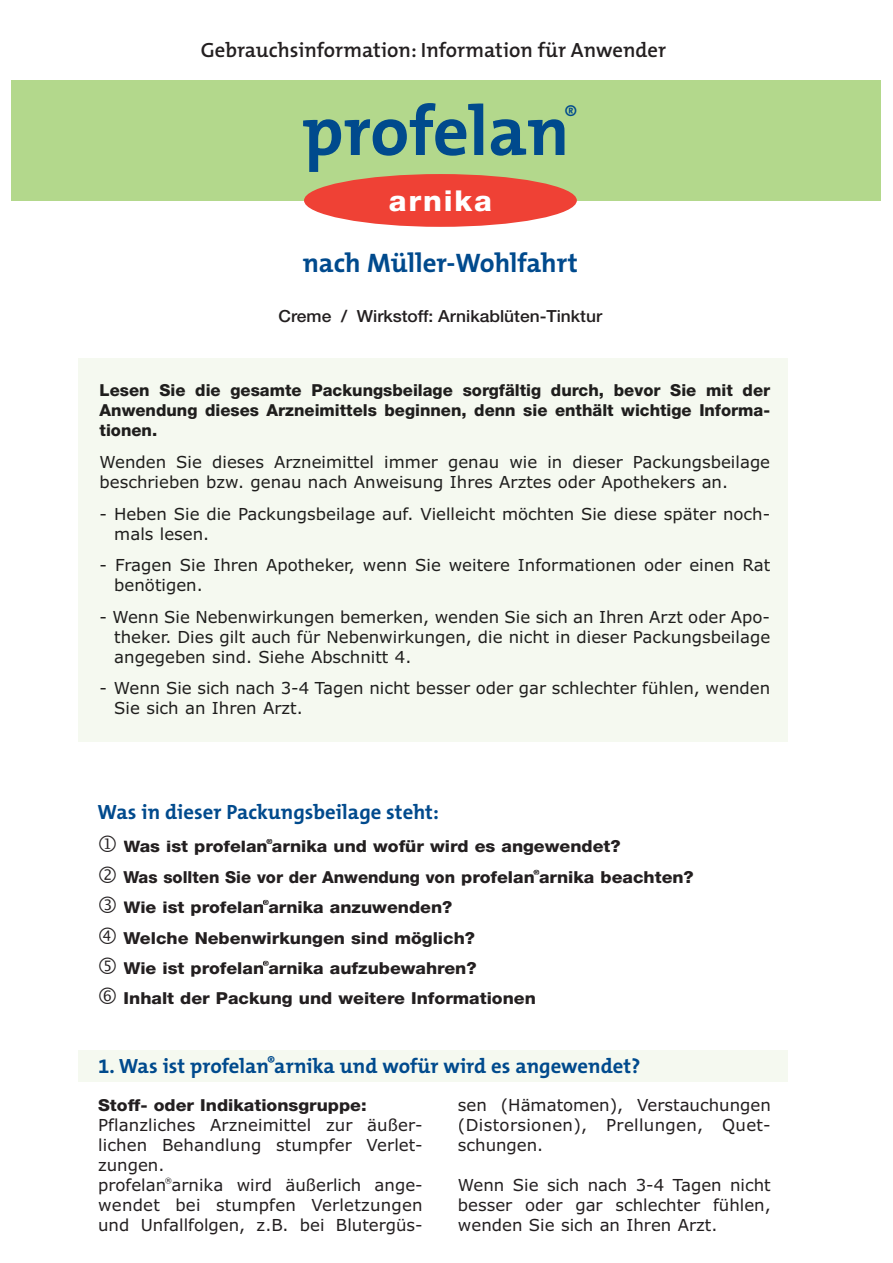
<style>
.page{position:relative;width:893px;height:1263px;background:#fff}
.page>*{position:absolute;margin:0;border:0;box-sizing:border-box;transform-origin:0 0}
.t1{font:700 70.35px "The Mix B7";color:#004a8d}
.t2{font:800 28.8px "Helvetica Neue";letter-spacing:.06em;color:#fff;scale:1.04 1}
.t3{font:700 26.85px "The Mix B7";color:#004a8d}
.t4{font:25.2px "The Mix B5 Plain";color:#004a8d}
.t5{font:700 20.7px "The Mix B7";color:#004a8d}
.t6{font:600 20.7px "The Mix B6";color:#231f20}
.t7{font:500 16.65px "Helvetica Neue";color:#231f20;scale:1.04 1}
.t8{font:16.5px/20px "Verdana";color:#1f1e1d}
.t9{font:16.5px/20px "Verdana";color:#231f20}
.t10{font:800 16.5px/30.3px "Helvetica Neue";color:#231f20;scale:1.07 1}
.t11{font:800 16.5px/20px "Helvetica Neue";color:#1f1e1d;text-align:justify}
.t12{font:800 16.5px "Helvetica Neue";color:#231f20}
.t13{font:800 7.2px "Helvetica Neue";color:#231f20;scale:1.07 1}
.t14{font:7.2px "Verdana";color:#231f20}
</style>
<div class="page">
<div style="left:78px;top:358px;width:710px;height:384px;background:#f5f9f0"></div>
<div style="left:12px;top:80px;width:869px;height:120px;background:#b3d88c"></div>
<div style="left:304px;top:174px;width:273px;height:53px;background:#ef4135;border-radius:50%"></div>
<div style="left:78px;top:1050px;width:710px;height:32px;background:#f5f9f0"></div>
<p class="t6" style="left:201px;top:37px;width:467px">Gebrauchsinformation: Information für Anwender</p>
<h1 class="t1" style="left:302px;top:104px;width:269px">profelan</h1>
<h3 class="t4" style="left:564px;top:102px;width:16px">®</h3>
<h2 class="t2" style="left:389px;top:190px;width:100px">arnika</h2>
<h3 class="t3" style="left:303px;top:252px;width:277px">nach Müller-Wohlfahrt</h3>
<p class="t7" style="left:278px;top:310px;width:313px">Creme / Wirkstoff: Arnikablüten-Tinktur</p>
<p class="t11" style="left:100px;top:382px;width:672px">Lesen Sie die gesamte Packungsbeilage sorgfältig durch, bevor Sie mit der Anwendung dieses Arzneimittels beginnen, denn sie enthält wichtige Informa&shy;tionen.</p>
<p class="t8" style="left:100px;top:453px;width:672px">Wenden Sie dieses Arzneimittel immer genau wie in dieser Packungsbeilage beschrieben bzw. genau nach Anweisung Ihres Arztes oder Apothekers an.</p>
<p class="t8" style="left:114px;top:505px;width:657px;text-indent:-15px">- Heben Sie die Packungsbeilage auf. Vielleicht möchten Sie diese später noch&shy;mals lesen.</p>
<p class="t8" style="left:114px;top:557px;width:657px;text-indent:-15px">- Fragen Sie Ihren Apotheker, wenn Sie weitere Informationen oder einen Rat benötigen.</p>
<p class="t8" style="left:114px;top:608px;width:657px;text-align:justify;text-indent:-15px">- Wenn Sie Nebenwirkungen bemerken, wenden Sie sich an Ihren Arzt oder Apo&shy;theker. Dies gilt auch für Nebenwirkungen, die nicht in dieser Packungsbeilage angegeben sind. Siehe Abschnitt 4.</p>
<p class="t8" style="left:114px;top:680px;width:657px;text-indent:-15px">- Wenn Sie sich nach 3-4 Tagen nicht besser oder gar schlechter fühlen, wenden<br>Sie sich an Ihren Arzt.</p>
<p class="t5" style="left:98px;top:804px;width:343px">Was in dieser Packungsbeilage steht:</p>
<p class="t10" style="left:124px;top:833px;width:466px">Was ist profelan arnika und wofür wird es angewendet?</p>
<p class="t13" style="left:266px;top:839px;width:7px">®</p>
<p class="t12" style="left:124px;top:871px;width:572px">Was sollten Sie vor der Anwendung von profelan arnika beachten?</p>
<p class="t13" style="left:533px;top:869px;width:7px">®</p>
<p class="t13" style="left:263px;top:900px;width:7px">®</p>
<p class="t10" style="left:124px;top:924px;width:331px">Welche Nebenwirkungen sind möglich?<br>Wie ist profelan arnika aufzubewahren?</p>
<p class="t10" style="left:124px;top:894px;width:309px">Wie ist profelan arnika anzuwenden?</p>
<p class="t13" style="left:263px;top:960px;width:7px">®</p>
<p class="t10" style="left:124px;top:985px;width:387px">Inhalt der Packung und weitere Informationen</p>
<p class="t5" style="left:98px;top:1058px;width:544px">1. Was ist profelan<sup>®</sup>arnika und wofür wird es angewendet?</p>
<p class="t10" style="left:98px;top:1092px;width:252px">Stoff- oder Indikationsgruppe:</p>
<p class="t9" style="left:98px;top:1117px;width:326px">Pflanzliches Arzneimittel zur äußer&shy;lichen Behandlung stumpfer Verlet&shy;zungen.<br>profelan arnika wird äußerlich ange-</p>
<p class="t9" style="left:458px;top:1097px;width:314px;text-align:justify">sen (Hämatomen), Verstauchungen (Distorsionen), Prellungen, Quet&shy;schungen.</p>
<p class="t9" style="left:458px;top:1176px;width:314px;text-align:justify">Wenn Sie sich nach 3-4 Tagen nicht besser oder gar schlechter fühlen, wenden Sie sich an Ihren Arzt.</p>
<p class="t14" style="left:165px;top:1177px;width:9px">®</p>
<p class="t9" style="left:98px;top:1196px;width:326px">wendet bei stumpfen Verletzungen und Unfallfolgen, z.B. bei Blutergüs-</p>
</div>
